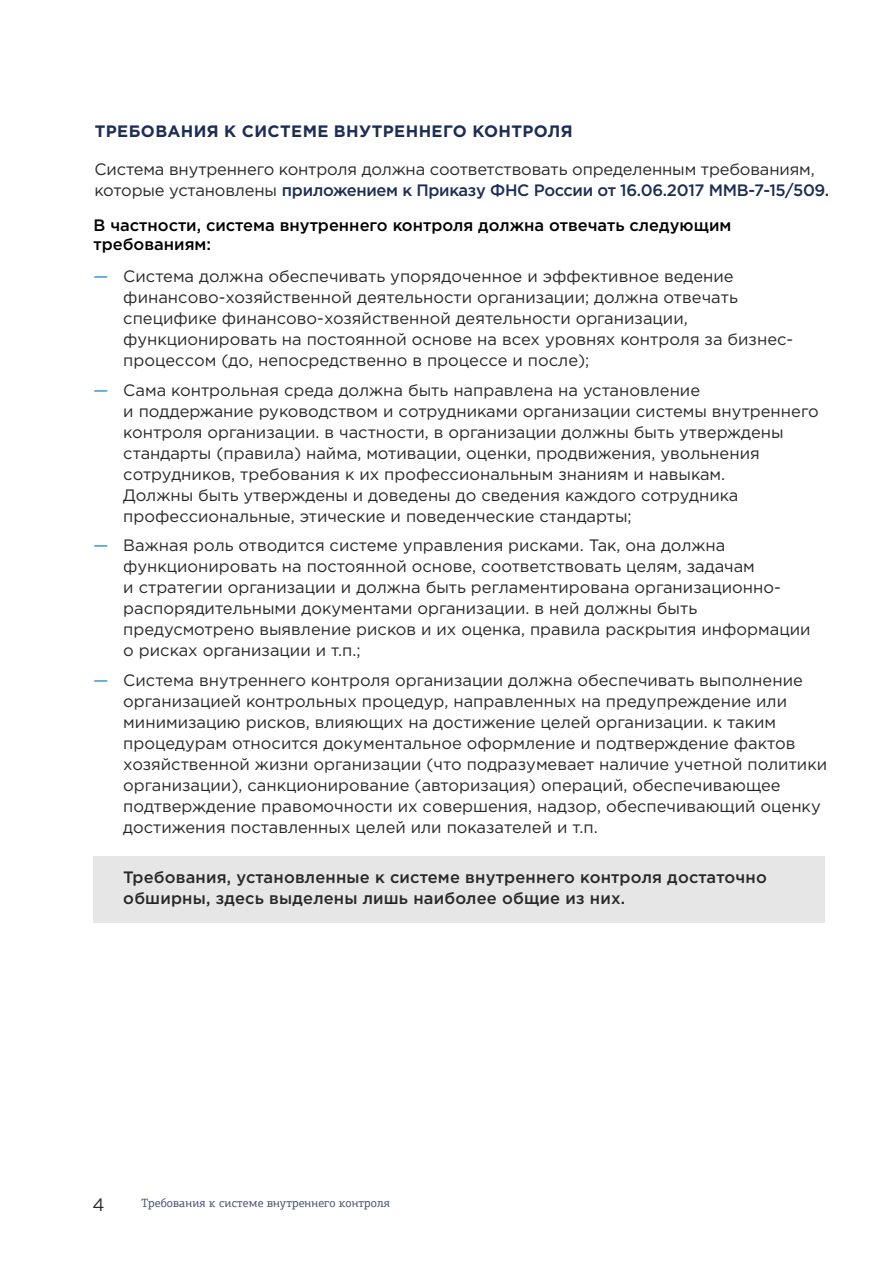
<style>
.page{position:relative;width:893px;height:1263px;background:#fff}
.page>*{position:absolute;margin:0;border:0;box-sizing:border-box;transform-origin:0 0}
.t1{font:18px "Gotham Pro";color:#292829}
.t2{font:16.5px/21px "Gotham Pro";color:#292829}
.t3{font:500 16.5px/21px "Gotham Pro";letter-spacing:.01em;color:#292829}
.t4{font:500 16.5px/19.8px "Gotham Pro";color:#000}
.t5{font:700 16.5px "Gotham Pro";letter-spacing:.025em;color:#1c2e55}
.t6{font:12px "PF Agora Slab Pro";letter-spacing:.01em;color:#4a5174}
.s1{font-weight:500;color:#1c2e55}
.s2{font-weight:500;color:#5eaee0}
</style>
<div class="page">
<div style="left:94px;top:856px;width:731px;height:67px;background:#e6e6e6"></div>
<p class="t5" style="left:95px;top:122px;width:479px">ТРЕБОВАНИЯ к СИСТЕМЕ ВНУТРЕННЕГО КОНТРОЛЯ</p>
<p class="t2" style="left:95px;top:159px;width:736px">Система внутреннего контроля должна соответствовать определенным требованиям, которые установлены <span class="s1">приложением к Приказу ФНС России от 16.06.2017 ММВ-7-15/509.</span></p>
<p class="t4" style="left:94px;top:215px;width:639px">В частности, система внутреннего контроля должна отвечать следующим требованиям:</p>
<p class="t2" style="left:123px;top:266px;width:671px;text-indent:-30px"><span class="s2">—</span> Система должна обеспечивать упорядоченное и эффективное ведение финансово-хозяйственной деятельности организации; должна отвечать специфике финансово-хозяйственной деятельности организации, функционировать на постоянной основе на всех уровнях контроля за бизнес&shy;процессом (до, непосредственно в процессе и после);</p>
<p class="t2" style="left:123px;top:379px;width:697px;text-indent:-30px"><span class="s2">—</span> Сама контрольная среда должна быть направлена на установление<br>и поддержание руководством и сотрудниками организации системы внутреннего контроля организации. в частности, в организации должны быть утверждены стандарты (правила) найма, мотивации, оценки, продвижения, увольнения сотрудников, требования к их профессиональным знаниям и навыкам.<br>Должны быть утверждены и доведены до сведения каждого сотрудника профессиональные, этические и поведенческие стандарты;</p>
<p class="t2" style="left:123px;top:535px;width:689px;text-indent:-30px"><span class="s2">—</span> Важная роль отводится системе управления рисками. Так, она должна функционировать на постоянной основе, соответствовать целям, задачам<br>и стратегии организации и должна быть регламентирована организационно&shy;распорядительными документами организации. в ней должны быть предусмотрено выявление рисков и их оценка, правила раскрытия информации о рисках организации и т.п.;</p>
<p class="t2" style="left:123px;top:670px;width:705px;text-indent:-30px"><span class="s2">—</span> Система внутреннего контроля организации должна обеспечивать выполнение организацией контрольных процедур, направленных на предупреждение или минимизацию рисков, влияющих на достижение целей организации. к таким процедурам относится документальное оформление и подтверждение фактов хозяйственной жизни организации (что подразумевает наличие учетной политики организации), санкционирование (авторизация) операций, обеспечивающее подтверждение правомочности их совершения, надзор, обеспечивающий оценку достижения поставленных целей или показателей и т.п.</p>
<p class="t3" style="left:123px;top:866px;width:645px">Требования, установленные к системе внутреннего контроля достаточно обширны, здесь выделены лишь наиболее общие из них.</p>
<p class="t1" style="left:92px;top:1194px;width:14px">4</p>
<p class="t6" style="left:141px;top:1195px;width:250px">Требования к системе внутреннего контроля</p>
</div>
